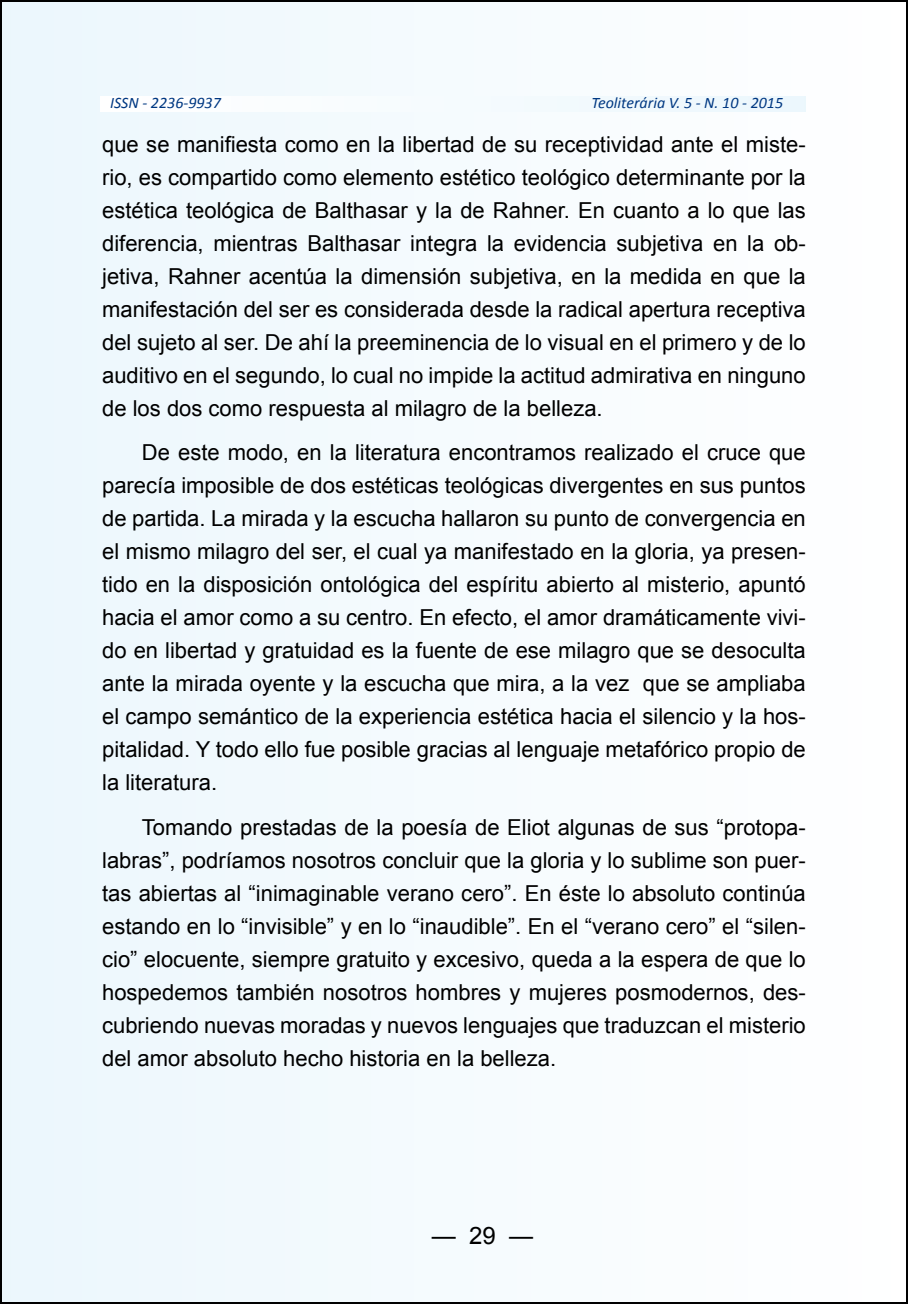
<style>
.page{position:relative;width:908px;height:1304px;background:#fff}
.page>*{position:absolute;margin:0;border:0;box-sizing:border-box;transform-origin:0 0}
.t1{font:24px "Arial";color:#000}
.t2{font:22px/33px "Arial";color:#000;text-align:justify}
.t3{font:italic 16px "Calibri";color:#003882}
</style>
<div class="page">
<div style="left:1px;top:1px;width:905px;height:1302px;background:#f5fbfe"></div>
<p class="t3" style="left:110px;top:93px;width:112px">ISSN - 2236-9937</p>
<p class="t3" style="left:591px;top:93px;width:193px">Teoliterária V. 5 - N. 10 - 2015</p>
<p class="t2" style="left:102px;top:128px;width:704px">que se manifiesta como en la libertad de su receptividad ante el miste&shy;rio, es compartido como elemento estético teológico determinante por la estética teológica de Balthasar y la de Rahner. En cuanto a lo que las diferencia, mientras Balthasar integra la evidencia subjetiva en la ob&shy;jetiva, Rahner acentúa la dimensión subjetiva, en la medida en que la manifestación del ser es considerada desde la radical apertura receptiva del sujeto al ser. De ahí la preeminencia de lo visual en el primero y de lo auditivo en el segundo, lo cual no impide la actitud admirativa en ninguno de los dos como respuesta al milagro de la belleza.</p>
<p class="t2" style="left:102px;top:436px;width:705px;text-indent:40px">De este modo, en la literatura encontramos realizado el cruce que parecía imposible de dos estéticas teológicas divergentes en sus puntos de partida. La mirada y la escucha hallaron su punto de convergencia en el mismo milagro del ser, el cual ya manifestado en la gloria, ya presen&shy;tido en la disposición ontológica del espíritu abierto al misterio, apuntó hacia el amor como a su centro. En efecto, el amor dramáticamente vivi&shy;do en libertad y gratuidad es la fuente de ese milagro que se desoculta ante la mirada oyente y la escucha que mira, a la vez que se ampliaba el campo semántico de la experiencia estética hacia el silencio y la hos&shy;pitalidad. Y todo ello fue posible gracias al lenguaje metafórico propio de la literatura.</p>
<p class="t2" style="left:102px;top:811px;width:704px;text-indent:40px">Tomando prestadas de la poesía de Eliot algunas de sus “protopa&shy;labras”, podríamos nosotros concluir que la gloria y lo sublime son puer&shy;tas abiertas al “inimaginable verano cero”. En éste lo absoluto continúa estando en lo “invisible” y en lo “inaudible”. En el “verano cero” el “silen&shy;cio” elocuente, siempre gratuito y excesivo, queda a la espera de que lo hospedemos también nosotros hombres y mujeres posmodernos, des&shy;cubriendo nuevas moradas y nuevos lenguajes que traduzcan el misterio del amor absoluto hecho historia en la belleza.</p>
<p class="t1" style="left:431px;top:1219px;width:103px">— 29 —</p>
</div>
